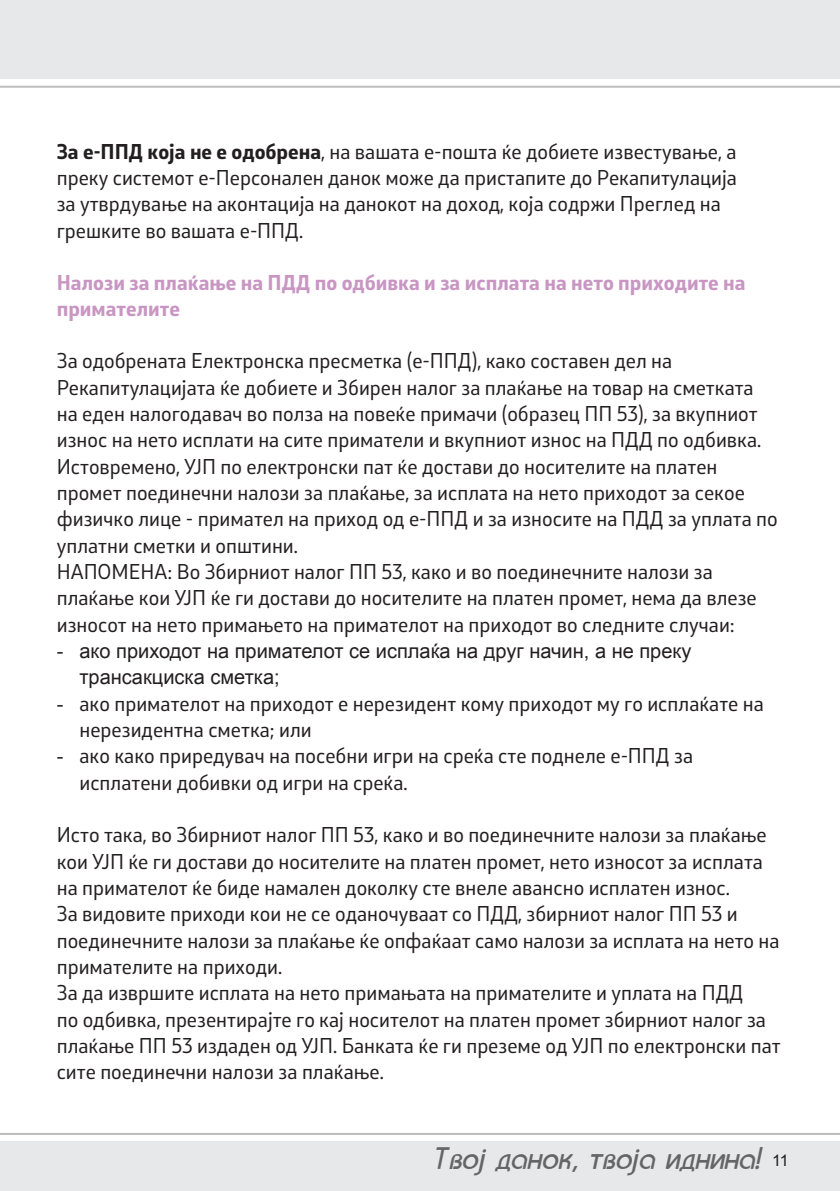
<style>
.page{position:relative;width:840px;height:1191px;background:#fff}
.page>*{position:absolute;margin:0;border:0;box-sizing:border-box;transform-origin:0 0}
.t1{font:italic 34px "C Bahamas";color:#636566}
.t2{font:20px/26.4px "Stobi Sans";color:#231f20}
.t3{font:20px/26.4px "Arial";color:#231f20}
.t4{font:700 20px/26px "Stobi Sans";color:#c996c3}
.s1{font-weight:700}
.s2{font-family:"Arial"}
.s3{font-family:"Arial";font-style:normal;font-size:16px;color:#231f20}
</style>
<div class="page">
<div style="left:0;top:1141px;width:839px;height:50px;background:#e7e8e9"></div>
<div style="left:0;top:0;width:839px;height:79px;background:#e7e8e9"></div>
<hr style="left:0;top:86px;width:839px;height:2px;background:#bcbdbe">
<hr style="left:0;top:1133px;width:839px;height:2px;background:#bcbdbe">
<p class="t2" style="left:57px;top:138px;width:681px"><span class="s1">За е-ППД која не е одобрена</span>, на вашата е-пошта ќе добиете известување, а преку системот е-Персонален данок може да пристапите до Рекапитулација за утврдување на аконтација на данокот на доход, која содржи Преглед на грешките во вашата е-ППД.</p>
<p class="t4" style="left:57px;top:269px;width:690px">Налози за плаќање на ПДД по одбивка и за исплата на нето приходите на примателите</p>
<p class="t2" style="left:57px;top:347px;width:722px">За одобрената Електронска пресметка (е-ППД), како составен дел на Рекапитулацијата ќе добиете и Збирен налог за плаќање на товар на сметката на еден налогодавач во полза на повеќе примачи (образец ПП 53), за вкупниот износ на нето исплати на сите приматели и вкупниот износ на ПДД по одбивка.<br>Истовремено, УЈП по електронски пат ќе достави до носителите на платен промет поединечни налози за плаќање, за исплата на нето приходот за секое физичко лице - примател на приход од е-ППД и за износите на ПДД за уплата по уплатни сметки и општини.<br>НАПОМЕНА: Во Збирниот налог ПП 53, како и во поединечните налози за плаќање кои УЈП ќе ги достави до носителите на платен промет, нема да влезе износот на нето примањето на примателот на приходот во следните случаи:</p>
<p class="t3" style="left:79px;top:638px;width:613px;text-indent:-23px">- ако приходот на примателот се исплаќа на друг начин, а не преку трансакциска сметка;</p>
<p class="t2" style="left:79px;top:689px;width:685px;text-indent:-23px"><span class="s2">-</span> ако примателот на приходот е нерезидент кому приходот му го исплаќате на нерезидентна сметка; или</p>
<p class="t2" style="left:79px;top:742px;width:615px;text-indent:-23px"><span class="s2">-</span> ако како приредувач на посебни игри на среќа сте поднеле е-ППД за исплатени добивки од игри на среќа.</p>
<p class="t2" style="left:57px;top:821px;width:725px">Исто така, во Збирниот налог ПП 53, како и во поединечните налози за плаќање кои УЈП ќе ги достави до носителите на платен промет, нето износот за исплата на примателот ќе биде намален доколку сте внеле авансно исплатен износ.<br>За видовите приходи кои не се оданочуваат со ПДД, збирниот налог ПП 53 и поединечните налози за плаќање ќе опфаќаат само налози за исплата на нето на примателите на приходи.<br>За да извршите исплата на нето примањата на примателите и уплата на ПДД<br>по одбивка, презентирајте го кај носителот на платен промет збирниот налог за плаќање ПП 53 издаден од УЈП. Банката ќе ги преземе од УЈП по електронски пат сите поединечни налози за плаќање.</p>
<h1 class="t1" style="left:433px;top:1144px;width:357px">Tvoj danok, tvoja idnina! <span class="s3">11</span></h1>
</div>
